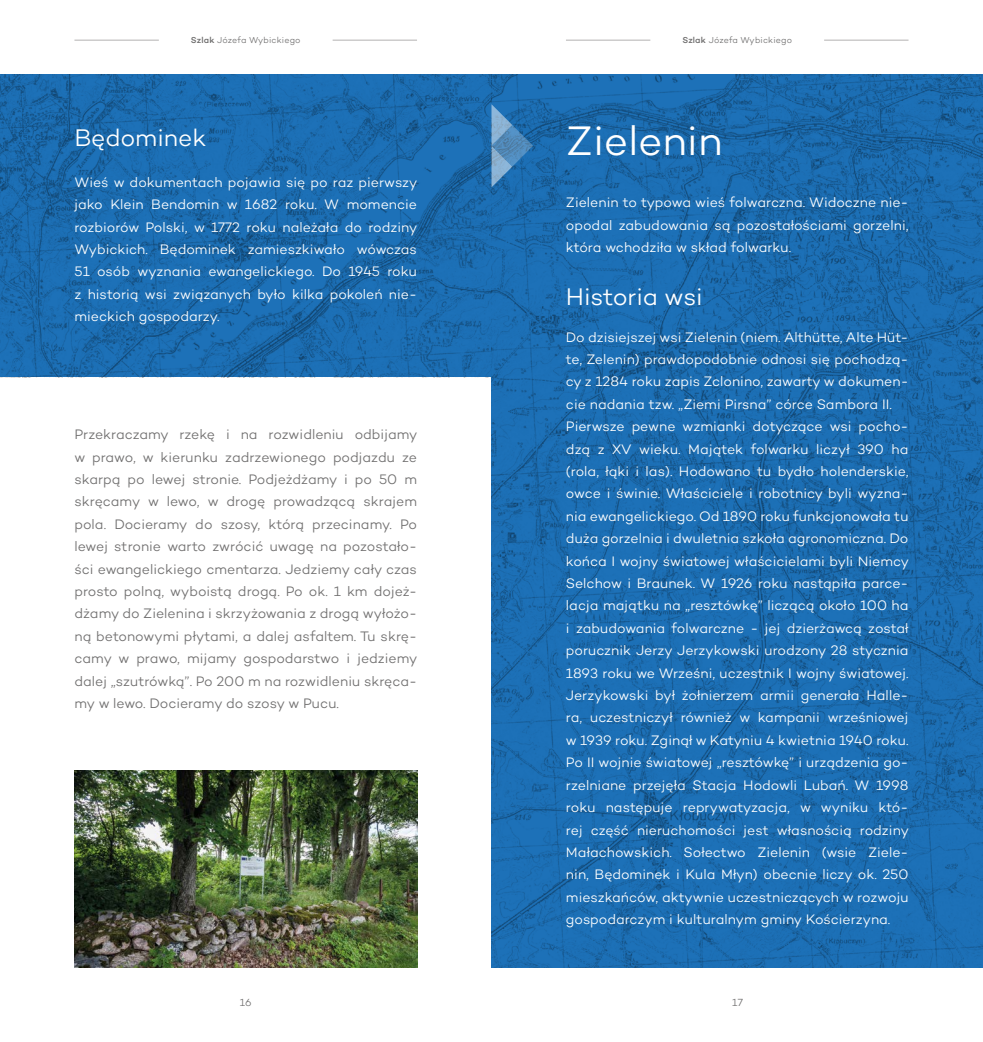
<style>
.page{position:relative;width:983px;height:1042px;background:#fff}
.page>*{position:absolute;margin:0;border:0;box-sizing:border-box;transform-origin:0 0}
.t1{font:300 42px "Campton";letter-spacing:-.005em;color:#fff}
.t2{font:300 24.5px "Campton";letter-spacing:-.01em;color:#fff}
.t3{font:300 14px/22.4px "Campton";color:#fff;text-align:justify}
.t4{font:300 14px/22.4px "Campton";letter-spacing:-.005em;color:#706f6f;text-align:justify}
.t5{font:300 10.5px "Campton";color:#706f6f}
.t6{font:300 8.75px "Campton";letter-spacing:.015em;color:#706f6f}
.s1{font-weight:500}
</style>
<div class="page">
<img style="left:0;top:74px;width:491px;height:303px">
<img style="left:491px;top:74px;width:491px;height:893px">
<svg style="left:491px;top:104px;width:42px;height:83px;background:#4483b8"></svg>
<img style="left:74px;top:771px;width:343px;height:196px">
<hr style="left:823px;top:40px;width:85px;height:1px;background:#b3b2b2">
<hr style="left:332px;top:40px;width:85px;height:1px;background:#b3b2b2">
<hr style="left:566px;top:40px;width:84px;height:1px;background:#b3b2b2">
<hr style="left:74px;top:40px;width:85px;height:1px;background:#b3b2b2">
<p class="t6" style="left:191px;top:35px;width:111px"><span class="s1">Szlak</span> Józefa Wybickiego</p>
<p class="t6" style="left:682px;top:35px;width:111px"><span class="s1">Szlak</span> Józefa Wybickiego</p>
<h2 class="t2" style="left:74px;top:122px;width:133px">Będominek</h2>
<p class="t3" style="left:74px;top:171px;width:344px">Wieś w dokumentach pojawia się po raz pierwszy jako Klein Bendomin w 1682 roku. W momencie rozbiorów Polski, w 1772 roku należała do rodziny Wybickich. Będominek zamieszkiwało wówczas 51 osób wyznania ewangelickiego. Do 1945 roku z historią wsi związanych było kilka pokoleń nie&shy;mieckich gospodarzy.</p>
<p class="t4" style="left:74px;top:423px;width:344px">Przekraczamy rzekę i na rozwidleniu odbijamy w prawo, w kierunku zadrzewionego podjazdu ze skarpą po lewej stronie. Podjeżdżamy i po 50 m skręcamy w lewo, w drogę prowadzącą skrajem pola. Docieramy do szosy, którą przecinamy. Po lewej stronie warto zwrócić uwagę na pozostało&shy;ści ewangelickiego cmentarza. Jedziemy cały czas prosto polną, wyboistą drogą. Po ok. 1 km dojeż&shy;dżamy do Zielenina i skrzyżowania z drogą wyłożo&shy;ną betonowymi płytami, a dalej asfaltem. Tu skrę&shy;camy w prawo, mijamy gospodarstwo i jedziemy dalej „szutrówką”. Po 200 m na rozwidleniu skręca&shy;my w lewo. Docieramy do szosy w Pucu.</p>
<h1 class="t1" style="left:566px;top:115px;width:158px">Zielenin</h1>
<p class="t3" style="left:566px;top:191px;width:344px">Zielenin to typowa wieś folwarczna. Widoczne nie&shy;opodal zabudowania są pozostałościami gorzelni, która wchodziła w skład folwarku.</p>
<h2 class="t2" style="left:566px;top:281px;width:138px">Historia wsi</h2>
<p class="t3" style="left:566px;top:325px;width:344px;text-align:left">Do dzisiejszej wsi Zielenin (niem. Althütte, Alte Hüt&shy;te, Zelenin) prawdopodobnie odnosi się pochodzą&shy;cy z 1284 roku zapis Zclonino, zawarty w dokumen&shy;cie nadania tzw. „Ziemi Pirsna” córce Sambora II.<br>Pierwsze pewne wzmianki dotyczące wsi pocho&shy;dzą z XV wieku. Majątek folwarku liczył 390 ha (rola, łąki i las). Hodowano tu bydło holenderskie, owce i świnie. Właściciele i robotnicy byli wyzna&shy;nia ewangelickiego. Od 1890 roku funkcjonowała tu duża gorzelnia i dwuletnia szkoła agronomiczna. Do końca I wojny światowej właścicielami byli Niemcy Selchow i Braunek. W 1926 roku nastąpiła parce&shy;lacja majątku na „resztówkę” liczącą około 100 ha i zabudowania folwarczne - jej dzierżawcą został porucznik Jerzy Jerzykowski urodzony 28 stycznia 1893 roku we Wrześni, uczestnik I wojny światowej.<br>Jerzykowski był żołnierzem armii generała Halle&shy;ra, uczestniczył również w kampanii wrześniowej w 1939 roku. Zginął w Katyniu 4 kwietnia 1940 roku.<br>Po II wojnie światowej „resztówkę” i urządzenia go&shy;rzelniane przejęła Stacja Hodowli Lubań. W 1998 roku następuje reprywatyzacja, w wyniku któ&shy;rej część nieruchomości jest własnością rodziny Małachowskich. Sołectwo Zielenin (wsie Ziele&shy;nin, Będominek i Kula Młyn) obecnie liczy ok. 250 mieszkańców, aktywnie uczestniczących w rozwoju gospodarczym i kulturalnym gminy Kościerzyna.</p>
<p class="t5" style="left:240px;top:996px;width:14px">16</p>
<p class="t5" style="left:732px;top:996px;width:12px">17</p>
</div>
